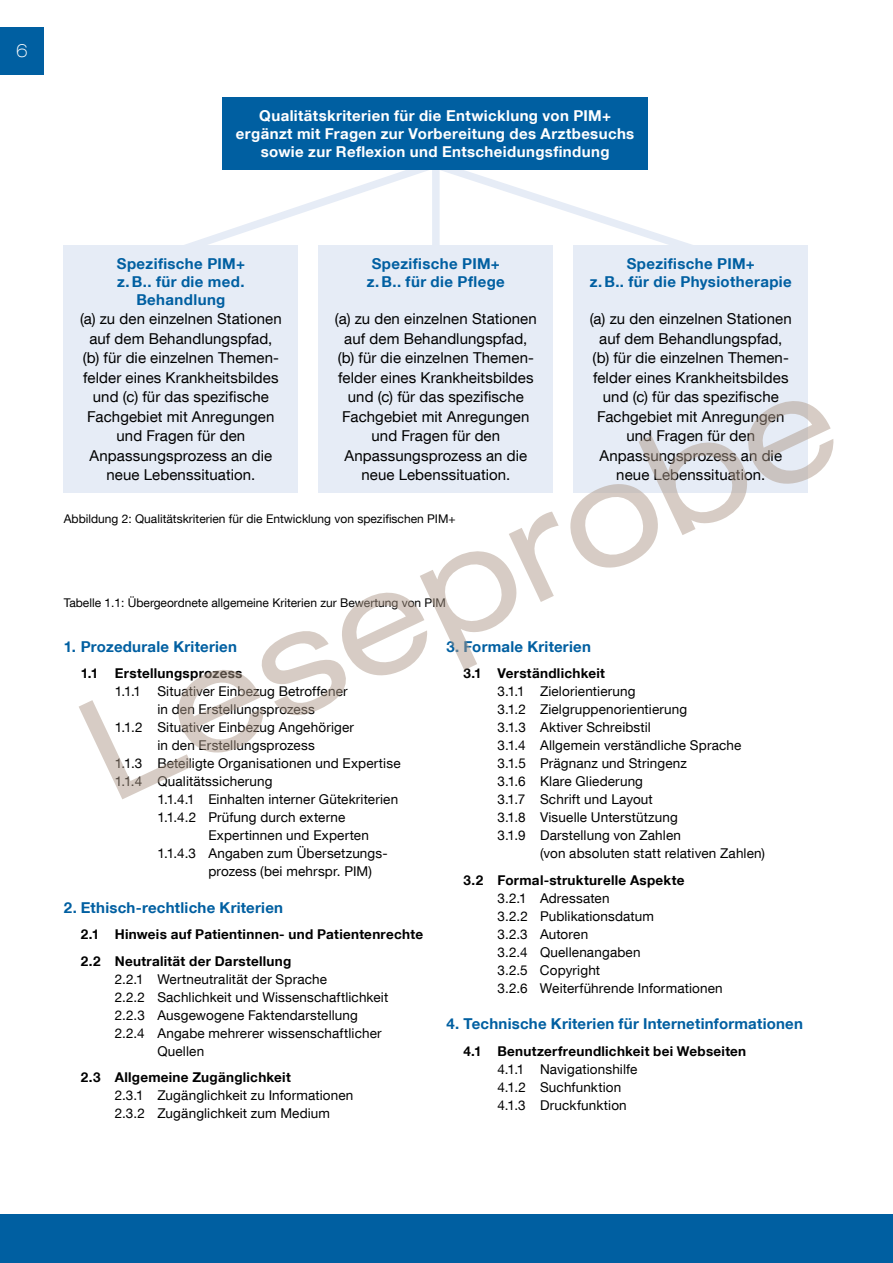
<style>
.page{position:relative;width:893px;height:1263px;background:#fff}
.page>*{position:absolute;margin:0;border:0;box-sizing:border-box;transform-origin:0 0}
.t1{font:100 expanded 18px "Helvetica Neue LT Com";color:#fff}
.t2{font:15px/19.5px "Helvetica Neue LT Com";letter-spacing:.005em;color:#000;text-align:center}
.t3{font:700 15px/18px "Helvetica Neue LT Com";letter-spacing:.02em;color:#005fa1;text-align:center}
.t4{font:700 15px/18px "Helvetica Neue LT Com";letter-spacing:.025em;color:#fff;text-align:center}
.t5{font:13.5px/18px "Helvetica Neue LT Com";letter-spacing:.01em;color:#000}
.t6{font:700 13.5px/26.5px "Helvetica Neue LT Com";letter-spacing:.02em;color:#000}
.t7{font:12px "Helvetica Neue LT Com";color:#000}
</style>
<div class="page">
<div style="left:0;top:27px;width:44px;height:47px;background:#005fa1"></div>
<div style="left:0;top:1214px;width:893px;height:49px;background:#005fa1"></div>
<svg style="left:185px;top:155px;width:507px;height:109px"></svg>
<div style="left:223px;top:98px;width:425px;height:72px;background:#005fa1"></div>
<div style="left:574px;top:245px;width:234px;height:248px;background:#e6ecf6"></div>
<div style="left:319px;top:245px;width:234px;height:248px;background:#e6ecf6"></div>
<div style="left:64px;top:245px;width:234px;height:248px;background:#e6ecf6"></div>
<svg style="left:79px;top:397px;width:755px;height:402px"></svg>
<h1 class="t1" style="left:16px;top:40px;width:13px">6</h1>
<p class="t4" style="left:236px;top:106px;width:400px">Qualitätskriterien für die Entwicklung von PIM+ ergänzt mit Fragen zur Vorbereitung des Arztbesuchs sowie zur Reflexion und Entscheidungsfindung</p>
<p class="t3" style="left:117px;top:254px;width:130px">Spezifische PIM+ z. B.. für die med.<br>Behandlung</p>
<p class="t2" style="left:80px;top:309px;width:203px">(a) zu den einzelnen Stationen auf dem Behandlungspfad, (b) für die einzelnen Themen&shy;felder eines Krankheitsbildes und (c) für das spezifische<br>Fachgebiet mit Anregungen und Fragen für den<br>Anpassungsprozess an die neue Lebenssituation.</p>
<p class="t7" style="left:64px;top:512px;width:393px">Abbildung 2: Qualitätskriterien für die Entwicklung von spezifischen PIM+</p>
<p class="t3" style="left:367px;top:254px;width:140px">Spezifische PIM+ z. B.. für die Pflege</p>
<p class="t2" style="left:335px;top:309px;width:203px">(a) zu den einzelnen Stationen auf dem Behandlungspfad, (b) für die einzelnen Themen&shy;felder eines Krankheitsbildes und (c) für das spezifische<br>Fachgebiet mit Anregungen und Fragen für den<br>Anpassungsprozess an die neue Lebenssituation.</p>
<p class="t7" style="left:64px;top:596px;width:384px">Tabelle 1.1: Übergeordnete allgemeine Kriterien zur Bewertung von PIM</p>
<p class="t3" style="left:590px;top:254px;width:204px">Spezifische PIM+<br>z. B.. für die Physiotherapie</p>
<p class="t2" style="left:590px;top:309px;width:203px">(a) zu den einzelnen Stationen auf dem Behandlungspfad, (b) für die einzelnen Themen&shy;felder eines Krankheitsbildes und (c) für das spezifische<br>Fachgebiet mit Anregungen und Fragen für den<br>Anpassungsprozess an die neue Lebenssituation.</p>
<p class="t3" style="left:64px;top:637px;width:175px">1. Prozedurale Kriterien</p>
<p class="t6" style="left:81px;top:660px;width:163px">1.1 Erstellungsprozess</p>
<p class="t5" style="left:115px;top:682px;width:234px">1.1.1 Situativer Einbezug Betroffener</p>
<p class="t5" style="left:157px;top:700px;width:159px">in den Erstellungsprozess</p>
<p class="t5" style="left:115px;top:718px;width:241px">1.1.2 Situativer Einbezug Angehöriger</p>
<p class="t5" style="left:157px;top:736px;width:159px">in den Erstellungsprozess</p>
<p class="t5" style="left:115px;top:754px;width:287px">1.1.3 Beteiligte Organisationen und Expertise</p>
<p class="t5" style="left:115px;top:772px;width:159px">1.1.4 Qualitätssicherung</p>
<p class="t5" style="left:157px;top:790px;width:242px">1.1.4.1 Einhalten interner Gütekriterien</p>
<p class="t5" style="left:157px;top:808px;width:189px">1.1.4.2 Prüfung durch externe</p>
<p class="t5" style="left:208px;top:826px;width:162px">Expertinnen und Experten</p>
<p class="t5" style="left:157px;top:844px;width:231px">1.1.4.3 Angaben zum Übersetzungs-</p>
<p class="t5" style="left:208px;top:862px;width:165px">prozess (bei mehrspr. PIM)</p>
<p class="t3" style="left:64px;top:898px;width:221px">2. Ethisch-rechtliche Kriterien</p>
<p class="t6" style="left:81px;top:921px;width:344px">2.1 Hinweis auf Patientinnen- und Patientenrechte<br>2.2 Neutralität der Darstellung</p>
<p class="t5" style="left:115px;top:969px;width:214px">2.2.1 Wertneutralität der Sprache</p>
<p class="t5" style="left:115px;top:987px;width:275px">2.2.2 Sachlichkeit und Wissenschaftlichkeit</p>
<p class="t5" style="left:115px;top:1005px;width:245px">2.2.3 Ausgewogene Faktendarstellung</p>
<p class="t5" style="left:115px;top:1023px;width:268px">2.2.4 Angabe mehrerer wissenschaftlicher</p>
<p class="t5" style="left:157px;top:1041px;width:48px">Quellen</p>
<p class="t6" style="left:81px;top:1064px;width:211px">2.3 Allgemeine Zugänglichkeit</p>
<p class="t5" style="left:115px;top:1086px;width:240px">2.3.1 Zugänglichkeit zu Informationen<br>2.3.2 Zugänglichkeit zum Medium</p>
<p class="t3" style="left:446px;top:637px;width:146px">3. Formale Kriterien</p>
<p class="t6" style="left:463px;top:660px;width:143px">3.1 Verständlichkeit</p>
<p class="t5" style="left:497px;top:682px;width:245px">3.1.1 Zielorientierung<br>3.1.2 Zielgruppenorientierung<br>3.1.3 Aktiver Schreibstil<br>3.1.4 Allgemein verständliche Sprache<br>3.1.5 Prägnanz und Stringenz<br>3.1.6 Klare Gliederung<br>3.1.7 Schrift und Layout<br>3.1.8 Visuelle Unterstützung<br>3.1.9 Darstellung von Zahlen</p>
<p class="t5" style="left:540px;top:844px;width:227px">(von absoluten statt relativen Zahlen)</p>
<p class="t6" style="left:463px;top:866px;width:222px">3.2 Formal-strukturelle Aspekte</p>
<p class="t5" style="left:497px;top:888px;width:227px">3.2.1 Adressaten<br>3.2.2 Publikationsdatum<br>3.2.3 Autoren<br>3.2.4 Quellenangaben<br>3.2.5 Copyright<br>3.2.6 Weiterführende Informationen</p>
<p class="t3" style="left:446px;top:1014px;width:358px">4. Technische Kriterien für Internetinformationen</p>
<p class="t6" style="left:463px;top:1037px;width:284px">4.1 Benutzerfreundlichkeit bei Webseiten</p>
<p class="t5" style="left:497px;top:1059px;width:141px">4.1.1 Navigationshilfe<br>4.1.2 Suchfunktion<br>4.1.3 Druckfunktion</p>
</div>
